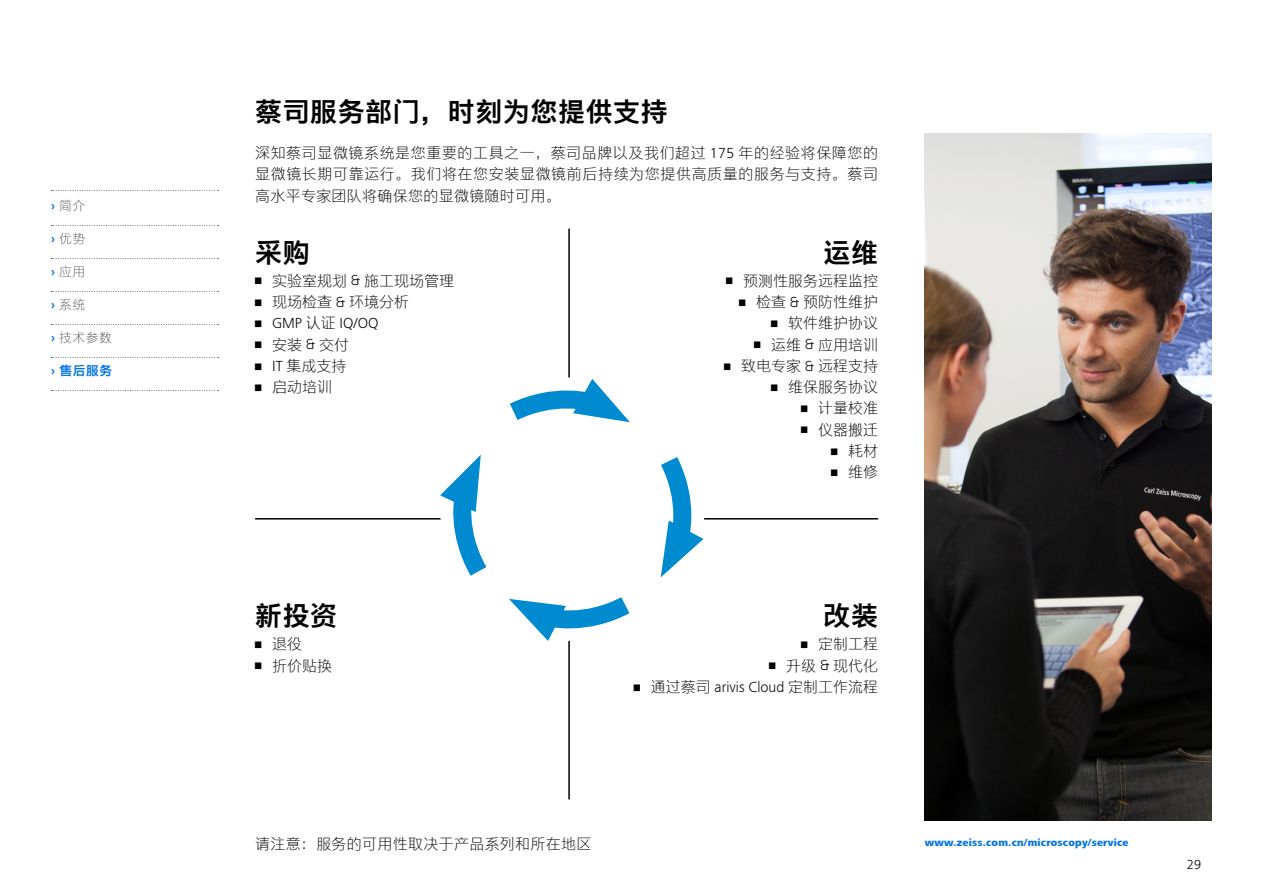
<style>
.page{position:relative;width:1263px;height:893px;background:#fff}
.page>*{position:absolute;margin:0;border:0;box-sizing:border-box;transform-origin:0 0}
.t1{font:27px "M Ying Hei PRC W7";letter-spacing:.02em;color:#000}
.t2{font:15px/21.3px "M Ying Hei PRC W3";color:#000;text-align:justify}
.t3{font:300 15px "ZEISS Frutiger Next W1 G";color:#000}
.t4{font:15px "M Ying Hei PRC W3";letter-spacing:.02em;color:#000}
.t5{font:300 13.5px "ZEISS Frutiger Next W1 G";color:#000}
.t6{font:12.75px "M Ying Hei PRC W3";letter-spacing:.04em;color:#595959}
.t7{font:12.75px "M Ying Hei PRC W7";color:#0072ef}
.t8{font:800 10.5px "ZEISS Frutiger Next W1 G";letter-spacing:.02em;color:#0072ef}
.s1{font-family:"ZEISS Frutiger Next W1 G";font-weight:700;color:#0072ef}
.s2{font-family:"ZEISS Frutiger Next W1 G";font-weight:700}
.s3{font-family:"ZEISS Frutiger Next W1 G";font-weight:300}
.s4{font-family:"M Ying Hei PRC W3";font-weight:400}
</style>
<div class="page">
<svg style="left:51px;top:190px;width:168px;height:1px"></svg>
<svg style="left:51px;top:225px;width:168px;height:1px"></svg>
<svg style="left:51px;top:258px;width:168px;height:1px"></svg>
<svg style="left:51px;top:291px;width:168px;height:1px"></svg>
<svg style="left:51px;top:324px;width:168px;height:1px"></svg>
<svg style="left:51px;top:357px;width:168px;height:1px"></svg>
<svg style="left:51px;top:390px;width:168px;height:1px"></svg>
<hr style="left:255px;top:518px;width:623px;height:1px;background:#000">
<hr style="left:568px;top:229px;width:2px;height:570px;background:#000">
<svg style="left:440px;top:379px;width:263px;height:262px"></svg>
<img style="left:924px;top:134px;width:288px;height:687px">
<p class="t6" style="left:51px;top:198px;width:36px"><span class="s1">›</span> 简介</p>
<p class="t6" style="left:51px;top:231px;width:36px"><span class="s1">›</span> 优势</p>
<p class="t6" style="left:51px;top:264px;width:36px"><span class="s1">›</span> 应用</p>
<p class="t6" style="left:51px;top:297px;width:36px"><span class="s1">›</span> 系统</p>
<p class="t6" style="left:51px;top:330px;width:62px"><span class="s1">›</span> 技术参数</p>
<p class="t7" style="left:51px;top:363px;width:63px"><span class="s2">›</span> 售后服务</p>
<h1 class="t1" style="left:255px;top:95px;width:414px">蔡司服务部门，时刻为您提供支持</h1>
<p class="t2" style="left:255px;top:142px;width:624px">深知蔡司显微镜系统是您重要的工具之一，蔡司品牌以及我们超过 <span class="s3">175</span> 年的经验将保障您的显微镜长期可靠运行。我们将在您安装显微镜前后持续为您提供高质量的服务与支持。蔡司高水平专家团队将确保您的显微镜随时可用。</p>
<h1 class="t1" style="left:255px;top:235px;width:56px">采购</h1>
<p class="t2" style="left:255px;top:270px;width:200px"><span class="s3">•</span> 实验室规划 <span class="s3">&amp;</span> 施工现场管理</p>
<p class="t2" style="left:255px;top:291px;width:155px"><span class="s3">•</span> 现场检查 <span class="s3">&amp;</span> 环境分析</p>
<p class="t3" style="left:255px;top:313px;width:125px">• GMP <span class="s4">认证</span> IQ/OQ</p>
<p class="t2" style="left:255px;top:333px;width:95px"><span class="s3">•</span> 安装<span class="s3">&amp;</span>交付</p>
<p class="t2" style="left:255px;top:355px;width:93px"><span class="s3">• IT</span> 集成支持</p>
<p class="t2" style="left:255px;top:376px;width:79px"><span class="s3">•</span> 启动培训</p>
<h1 class="t1" style="left:823px;top:235px;width:56px">运维</h1>
<p class="t2" style="left:726px;top:270px;width:154px"><span class="s3">•</span> 预测性服务远程监控</p>
<p class="t2" style="left:739px;top:291px;width:140px"><span class="s3">•</span> 检查 <span class="s3">&amp;</span> 预防性维护</p>
<p class="t2" style="left:771px;top:312px;width:109px"><span class="s3">•</span> 软件维护协议</p>
<p class="t2" style="left:754px;top:333px;width:125px"><span class="s3">•</span> 运维 <span class="s3">&amp;</span> 应用培训</p>
<p class="t2" style="left:724px;top:355px;width:155px"><span class="s3">•</span> 致电专家 <span class="s3">&amp;</span> 远程支持</p>
<p class="t2" style="left:771px;top:376px;width:109px"><span class="s3">•</span> 维保服务协议</p>
<p class="t2" style="left:801px;top:397px;width:79px"><span class="s3">•</span> 计量校准</p>
<p class="t2" style="left:801px;top:419px;width:79px"><span class="s3">•</span> 仪器搬迁</p>
<p class="t2" style="left:831px;top:440px;width:49px"><span class="s3">•</span> 耗材</p>
<p class="t2" style="left:831px;top:461px;width:49px"><span class="s3">•</span> 维修</p>
<h1 class="t1" style="left:255px;top:599px;width:84px">新投资</h1>
<p class="t2" style="left:255px;top:633px;width:49px"><span class="s3">•</span> 退役</p>
<p class="t2" style="left:255px;top:654px;width:79px"><span class="s3">•</span> 折价贴换</p>
<h1 class="t1" style="left:823px;top:599px;width:56px">改装</h1>
<p class="t2" style="left:801px;top:633px;width:79px"><span class="s3">•</span> 定制工程</p>
<p class="t2" style="left:769px;top:654px;width:110px"><span class="s3">•</span> 升级 <span class="s3">&amp;</span> 现代化</p>
<p class="t3" style="left:634px;top:676px;width:246px">• <span class="s4">通过蔡司</span> arivis Cloud <span class="s4">定制工作流程</span></p>
<p class="t4" style="left:255px;top:834px;width:338px">请注意：服务的可用性取决于产品系列和所在地区</p>
<p class="t8" style="left:925px;top:835px;width:205px">www.zeiss.com.cn/microscopy/service</p>
<p class="t5" style="left:1187px;top:855px;width:16px">29</p>
</div>
